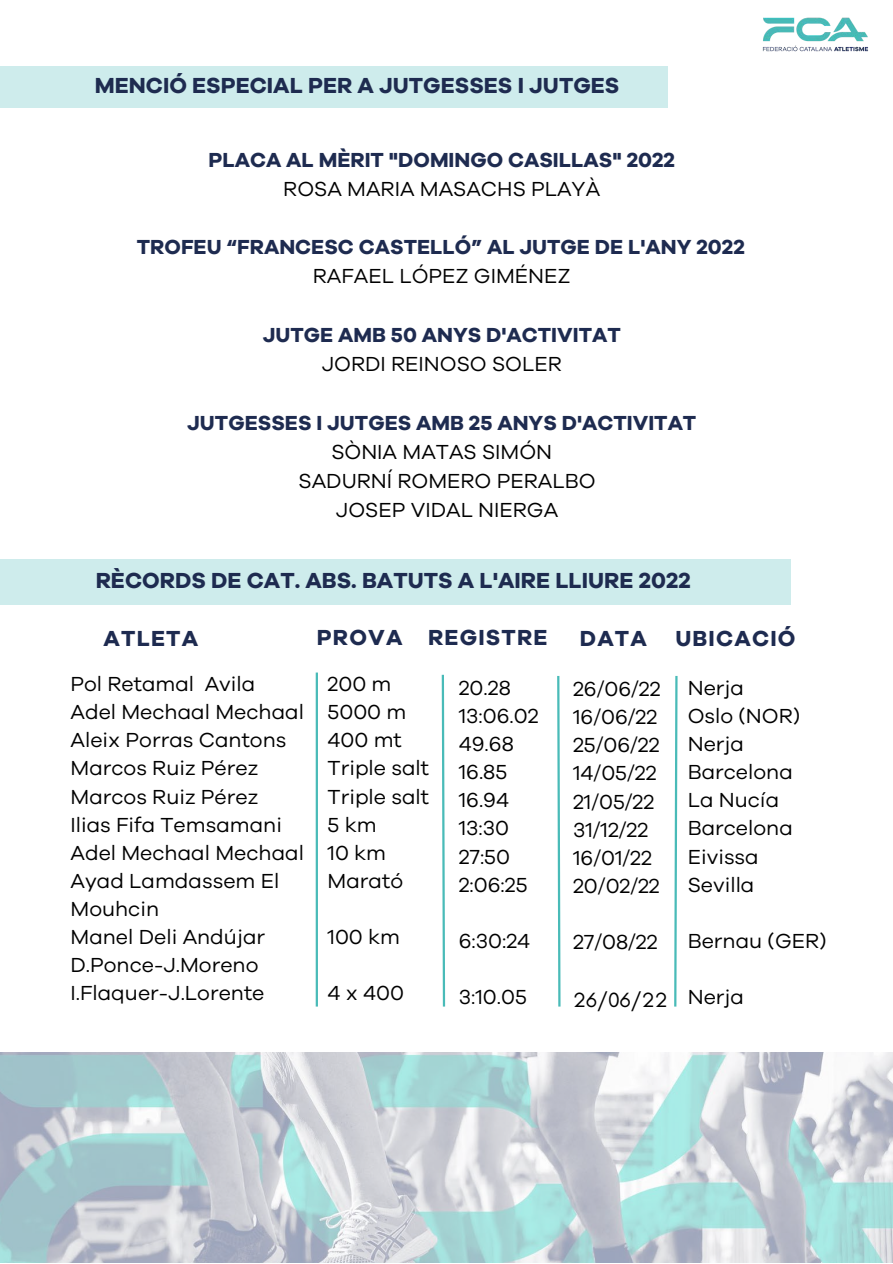
<style>
.page{position:relative;width:893px;height:1264px;background:#fff}
.page>*{position:absolute;margin:0;border:0;box-sizing:border-box;transform-origin:0 0}
.t1{font:700 22.5px "Galano Grotesque";color:#1e2b50}
.t2{font:700 22.5px "Galano Grotesque";letter-spacing:.05em;color:#1e2b50}
.t3{font:21px/28px "Galano Grotesque";color:#000}
.t4{font:700 21px "Galano Grotesque";color:#1e2b50}
.t5{font:21px "Glacial Indifference";color:#000}
</style>
<div class="page">
<img style="left:762px;top:17px;width:106px;height:35px">
<img style="left:0;top:1052px;width:892px;height:210px">
<div style="left:0;top:66px;width:668px;height:42px;background:#ceecec"></div>
<div style="left:0;top:559px;width:790px;height:45px;background:#ceecec"></div>
<hr style="left:316px;top:672px;width:2px;height:334px;background:#49bbb8">
<svg style="left:441px;top:674px;width:5px;height:333px"></svg>
<svg style="left:557px;top:676px;width:4px;height:331px"></svg>
<svg style="left:674px;top:675px;width:4px;height:332px"></svg>
<p class="t1" style="left:95px;top:71px;width:526px">MENCIÓ ESPECIAL PER A JUTGESSES I JUTGES</p>
<p class="t4" style="left:208px;top:145px;width:468px">PLACA AL MÈRIT "DOMINGO CASILLAS" 2022</p>
<p class="t3" style="left:283px;top:175px;width:318px">ROSA MARIA MASACHS PLAYÀ</p>
<p class="t4" style="left:137px;top:233px;width:609px">TROFEU “FRANCESC CASTELLÓ” AL JUTGE DE L'ANY 2022</p>
<p class="t3" style="left:313px;top:262px;width:259px">RAFAEL LÓPEZ GIMÉNEZ</p>
<p class="t4" style="left:263px;top:321px;width:359px">JUTGE AMB 50 ANYS D'ACTIVITAT</p>
<p class="t3" style="left:322px;top:350px;width:241px">JORDI REINOSO SOLER</p>
<p class="t4" style="left:187px;top:408px;width:510px">JUTGESSES I JUTGES AMB 25 ANYS D'ACTIVITAT</p>
<p class="t3" style="left:298px;top:437px;width:298px;line-height:29.2px;text-align:center">SÒNIA MATAS SIMÓN<br>SADURNÍ ROMERO PERALBO<br>JOSEP VIDAL NIERGA</p>
<p class="t1" style="left:96px;top:566px;width:596px">RÈCORDS DE CAT. ABS. BATUTS A L'AIRE LLIURE 2022</p>
<p class="t1" style="left:104px;top:624px;width:96px">ATLETA</p>
<p class="t2" style="left:317px;top:622px;width:232px">PROVA REGISTRE</p>
<p class="t1" style="left:580px;top:624px;width:68px">DATA</p>
<p class="t2" style="left:675px;top:624px;width:122px">UBICACIÓ</p>
<p class="t3" style="left:70px;top:670px;width:235px">Pol Retamal Avila<br>Adel Mechaal Mechaal<br>Aleix Porras Cantons<br>Marcos Ruiz Pérez<br>Marcos Ruiz Pérez<br>Ilias Fifa Temsamani<br>Adel Mechaal Mechaal<br>Ayad Lamdassem El<br>Mouhcin<br>Manel Deli Andújar<br>D.Ponce-J.Moreno<br>I.Flaquer-J.Lorente</p>
<p class="t3" style="left:327px;top:670px;width:103px">200 m<br>5000 m<br>400 mt<br>Triple salt<br>Triple salt<br>5 km<br>10 km<br>Marató</p>
<p class="t3" style="left:687px;top:674px;width:114px">Nerja<br>Oslo (NOR)<br>Nerja<br>Barcelona<br>La Nucía<br>Barcelona<br>Eivissa<br>Sevilla</p>
<p class="t3" style="left:687px;top:927px;width:140px">Bernau (GER)</p>
<p class="t3" style="left:687px;top:983px;width:58px">Nerja</p>
<p class="t3" style="left:459px;top:674px;width:81px">20.28<br>13:06.02<br>49.68<br>16.85<br>16.94<br>13:30<br>27:50<br>2:06:25</p>
<p class="t3" style="left:573px;top:675px;width:89px">26/06/22<br>16/06/22<br>25/06/22<br>14/05/22<br>21/05/22<br>31/12/22<br>16/01/22<br>20/02/22</p>
<p class="t3" style="left:573px;top:928px;width:86px">27/08/22</p>
<p class="t5" style="left:573px;top:986px;width:96px">26/06/22</p>
<p class="t3" style="left:327px;top:923px;width:74px">100 km</p>
<p class="t3" style="left:459px;top:927px;width:73px">6:30:24</p>
<p class="t3" style="left:327px;top:979px;width:78px">4 x 400</p>
<p class="t3" style="left:459px;top:983px;width:70px">3:10.05</p>
</div>
